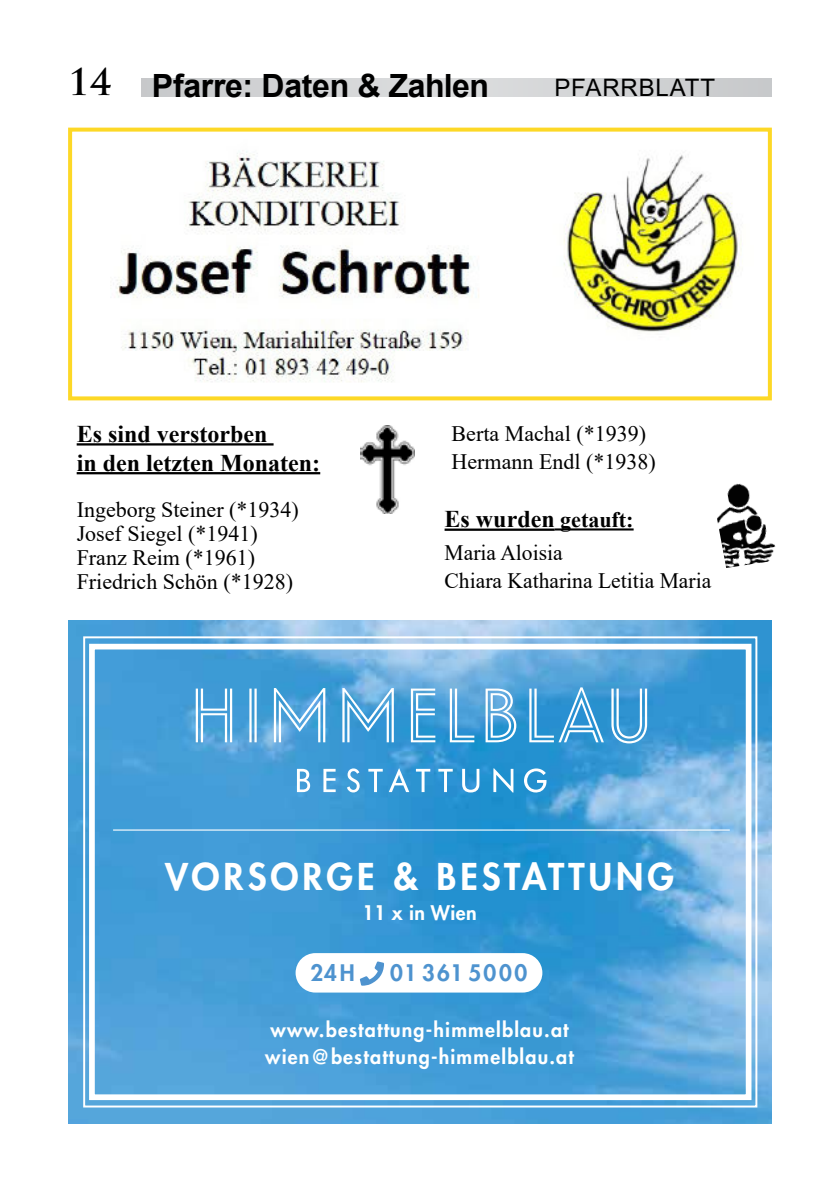
<style>
.page{position:relative;width:840px;height:1191px;background:#fff}
.page>*{position:absolute;margin:0;border:0;box-sizing:border-box;transform-origin:0 0}
.t1{font:800 36px "Futura LT Pro";letter-spacing:.11em;color:#fff}
.t2{font:700 36px "Trajan Pro";color:#000}
.t3{font:700 32px "Arial";letter-spacing:-.01em;color:#000}
.t4{font:700 24px/28.8px "Times New Roman";color:#000}
.t5{font:24px "Arial";letter-spacing:.035em;color:#000}
.t6{font:800 22.2px "Futura LT Pro";letter-spacing:.1em;color:#4e93cf}
.t7{font:22px/24px "Times New Roman";color:#000}
.t8{font:800 19.6px/27px "Futura LT Pro";letter-spacing:.06em;color:#fff}
.s1{font-size:22px}
</style>
<div class="page">
<div style="left:142px;top:78px;width:629px;height:18px;background:#d2d4d5"></div>
<img style="left:361px;top:425px;width:53px;height:88px">
<hr style="left:444px;top:528px;width:110px;height:3px;background:#000">
<hr style="left:554px;top:528px;width:79px;height:2px;background:#000">
<img style="left:717px;top:483px;width:59px;height:85px">
<hr style="left:77px;top:443px;width:196px;height:2px;background:#000">
<hr style="left:77px;top:472px;width:243px;height:2px;background:#000">
<img style="left:116px;top:151px;width:626px;height:231px">
<div style="left:68px;top:128px;width:703px;height:272px;border:4px solid #fdd826"></div>
<img style="left:68px;top:620px;width:703px;height:503px">
<div style="left:89px;top:644px;width:662px;height:456px;border:6px solid #fff"></div>
<div style="left:83px;top:636px;width:674px;height:471px;border:2px solid #fff"></div>
<svg style="left:297px;top:768px;width:249px;height:25px"></svg>
<svg style="left:196px;top:687px;width:450px;height:56px;background:#65afdd"></svg>
<hr style="left:113px;top:829px;width:616px;height:1px;background:#fff">
<div style="left:295px;top:953px;width:247px;height:39px;background:#fff;border-radius:20px"></div>
<svg style="left:359px;top:961px;width:25px;height:24px"></svg>
<h1 class="t2" style="left:68px;top:62px;width:45px">14</h1>
<p class="t5" style="left:554px;top:74px;width:162px">PFARRBLATT</p>
<h2 class="t3" style="left:152px;top:73px;width:338px">Pfarre: Daten &amp; Zahlen</h2>
<p class="t4" style="left:77px;top:422px;width:245px">Es sind verstorben<br>in den letzten Monaten:</p>
<p class="t7" style="left:77px;top:500px;width:224px">Ingeborg Steiner (*1934)<br>Josef Siegel (*1941)<br>Franz Reim (*1961)<br>Friedrich Schön (*1928)</p>
<p class="t7" style="left:451px;top:421px;width:206px;line-height:28px">Berta Machal (*1939)<br>Hermann Endl (*1938)</p>
<p class="t4" style="left:444px;top:507px;width:190px">Es wurden <span class="s1">getauft:</span></p>
<p class="t7" style="left:444px;top:541px;width:268px;line-height:27.6px">Maria Aloisia<br>Chiara Katharina Letitia Maria</p>
<h1 class="t1" style="left:165px;top:860px;width:510px">VORSORGE &amp; BESTATTUNG</h1>
<p class="t8" style="left:362px;top:900px;width:116px">11 x in Wien</p>
<p class="t6" style="left:310px;top:962px;width:46px">24H</p>
<p class="t6" style="left:390px;top:962px;width:139px">01 361 5000</p>
<p class="t8" style="left:265px;top:1018px;width:310px">www.bestattung-himmelblau.at wien@bestattung-himmelblau.at</p>
</div>
